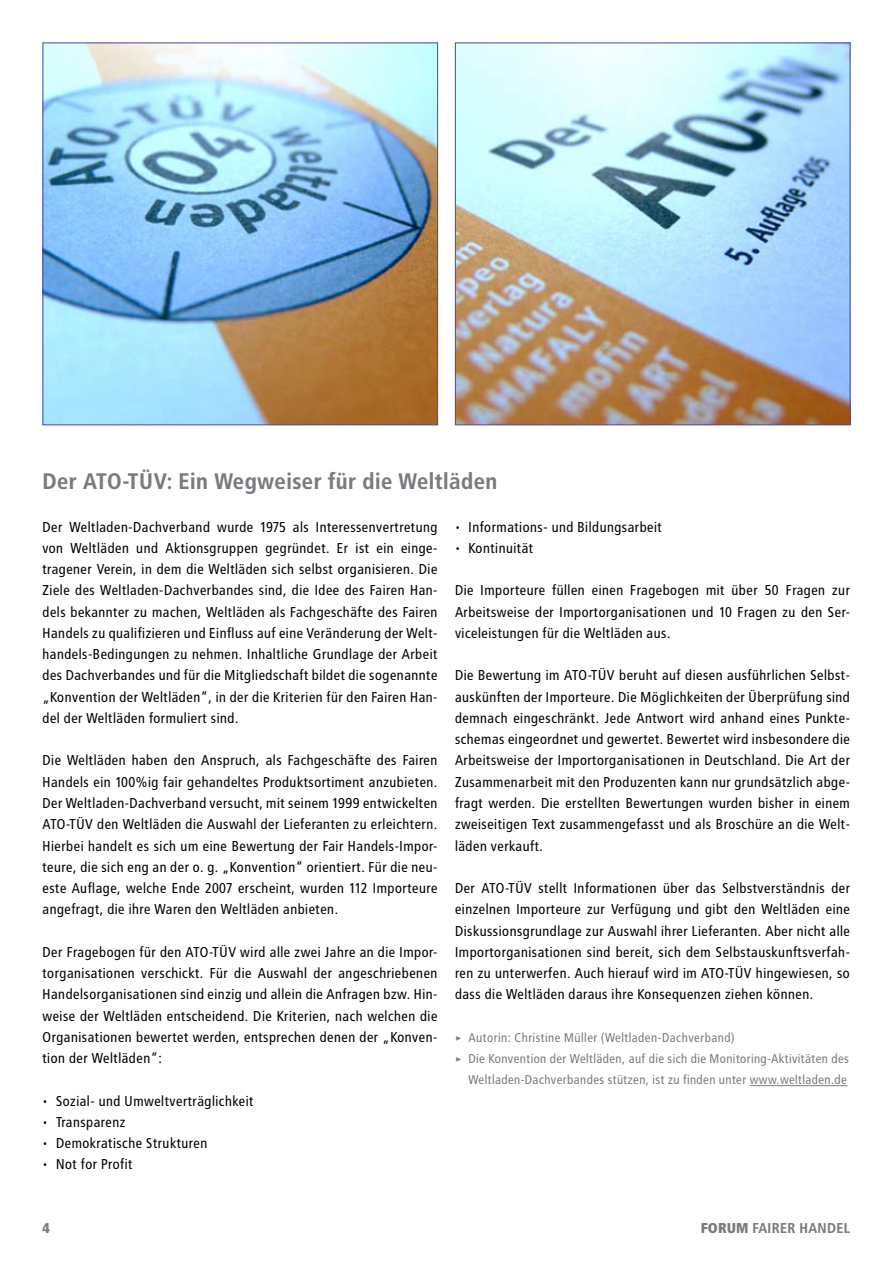
<style>
.page{position:relative;width:893px;height:1263px;background:#fff}
.page>*{position:absolute;margin:0;border:0;box-sizing:border-box;transform-origin:0 0}
.t1{font:700 22.5px "Transit";color:#787b7f}
.t2{font:14.25px/21.3px "Transit";color:#000;text-align:justify}
.t3{font:700 14.25px "Transit";color:#787b7f}
.t4{font:12.75px "Transit";letter-spacing:-.005em;color:#787b7f}
.s1{font-weight:900}
</style>
<div class="page">
<img style="left:45px;top:45px;width:391px;height:378px">
<div style="left:43px;top:43px;width:395px;height:382px;border:1px solid #544994"></div>
<img style="left:457px;top:45px;width:391px;height:378px">
<div style="left:455px;top:43px;width:395px;height:382px;border:1px solid #544994"></div>
<hr style="left:750px;top:1085px;width:97px;height:1px;background:#787b7f">
<h1 class="t1" style="left:43px;top:468px;width:457px">Der ATO-TÜV: Ein Wegweiser für die Weltläden</h1>
<p class="t2" style="left:43px;top:516px;width:397px;text-align:left">Der Weltladen-Dachverband wurde 1975 als Interessenvertretung von Weltläden und Aktionsgruppen gegründet. Er ist ein einge&shy;tragener Verein, in dem die Weltläden sich selbst organisieren. Die Ziele des Weltladen-Dachverbandes sind, die Idee des Fairen Han&shy;dels bekannter zu machen, Weltläden als Fachgeschäfte des Fairen Handels zu qualifizieren und Einfluss auf eine Veränderung der Welt&shy;handels-Bedingungen zu nehmen. Inhaltliche Grundlage der Arbeit des Dachverbandes und für die Mitgliedschaft bildet die sogenannte „Konvention der Weltläden“, in der die Kriterien für den Fairen Han&shy;del der Weltläden formuliert sind.</p>
<p class="t2" style="left:43px;top:750px;width:397px">Die Weltläden haben den Anspruch, als Fachgeschäfte des Fairen Handels ein 100%ig fair gehandeltes Produktsortiment anzubieten.<br>Der Weltladen-Dachverband versucht, mit seinem 1999 entwickelten ATO-TÜV den Weltläden die Auswahl der Lieferanten zu erleichtern.<br>Hierbei handelt es sich um eine Bewertung der Fair Handels-Impor&shy;teure, die sich eng an der o. g. „Konvention“ orientiert. Für die neu&shy;este Auflage, welche Ende 2007 erscheint, wurden 112 Importeure angefragt, die ihre Waren den Weltläden anbieten.</p>
<p class="t2" style="left:43px;top:941px;width:397px">Der Fragebogen für den ATO-TÜV wird alle zwei Jahre an die Impor&shy;torganisationen verschickt. Für die Auswahl der angeschriebenen Handelsorganisationen sind einzig und allein die Anfragen bzw. Hin&shy;weise der Weltläden entscheidend. Die Kriterien, nach welchen die Organisationen bewertet werden, entsprechen denen der „Konven&shy;tion der Weltläden“:</p>
<p class="t2" style="left:43px;top:1090px;width:213px">• Sozial- und Umweltverträglichkeit</p>
<p class="t2" style="left:43px;top:1111px;width:85px">• Transparenz</p>
<p class="t2" style="left:43px;top:1133px;width:167px">• Demokratische Strukturen</p>
<p class="t2" style="left:43px;top:1154px;width:92px">• Not for Profit</p>
<p class="t2" style="left:455px;top:516px;width:209px">• Informations- und Bildungsarbeit</p>
<p class="t2" style="left:455px;top:537px;width:80px">• Kontinuität</p>
<p class="t2" style="left:455px;top:580px;width:397px">Die Importeure füllen einen Fragebogen mit über 50 Fragen zur Arbeitsweise der Importorganisationen und 10 Fragen zu den Ser&shy;viceleistungen für die Weltläden aus.</p>
<p class="t2" style="left:455px;top:665px;width:397px">Die Bewertung im ATO-TÜV beruht auf diesen ausführlichen Selbst&shy;auskünften der Importeure. Die Möglichkeiten der Überprüfung sind demnach eingeschränkt. Jede Antwort wird anhand eines Punkte&shy;schemas eingeordnet und gewertet. Bewertet wird insbesondere die Arbeitsweise der Importorganisationen in Deutschland. Die Art der Zusammenarbeit mit den Produzenten kann nur grundsätzlich abge&shy;fragt werden. Die erstellten Bewertungen wurden bisher in einem zweiseitigen Text zusammengefasst und als Broschüre an die Welt&shy;läden verkauft.</p>
<p class="t2" style="left:455px;top:877px;width:397px">Der ATO-TÜV stellt Informationen über das Selbstverständnis der einzelnen Importeure zur Verfügung und gibt den Weltläden eine Diskussionsgrundlage zur Auswahl ihrer Lieferanten. Aber nicht alle Importorganisationen sind bereit, sich dem Selbstauskunftsverfah&shy;ren zu unterwerfen. Auch hierauf wird im ATO-TÜV hingewiesen, so dass die Weltläden daraus ihre Konsequenzen ziehen können.</p>
<p class="t4" style="left:455px;top:1030px;width:282px">&gt; Autorin: Christine Müller (Weltladen-Dachverband)</p>
<p class="t4" style="left:455px;top:1051px;width:396px">&gt; Die Konvention der Weltläden, auf die sich die Monitoring-Aktivitäten des</p>
<p class="t4" style="left:468px;top:1072px;width:380px">Welt-laden-Dachverbandes stützen, ist zu finden unter www.weltladen.de</p>
<p class="t3" style="left:701px;top:1220px;width:151px"><span class="s1">FORUM</span> Fairer Handel</p>
</div>
